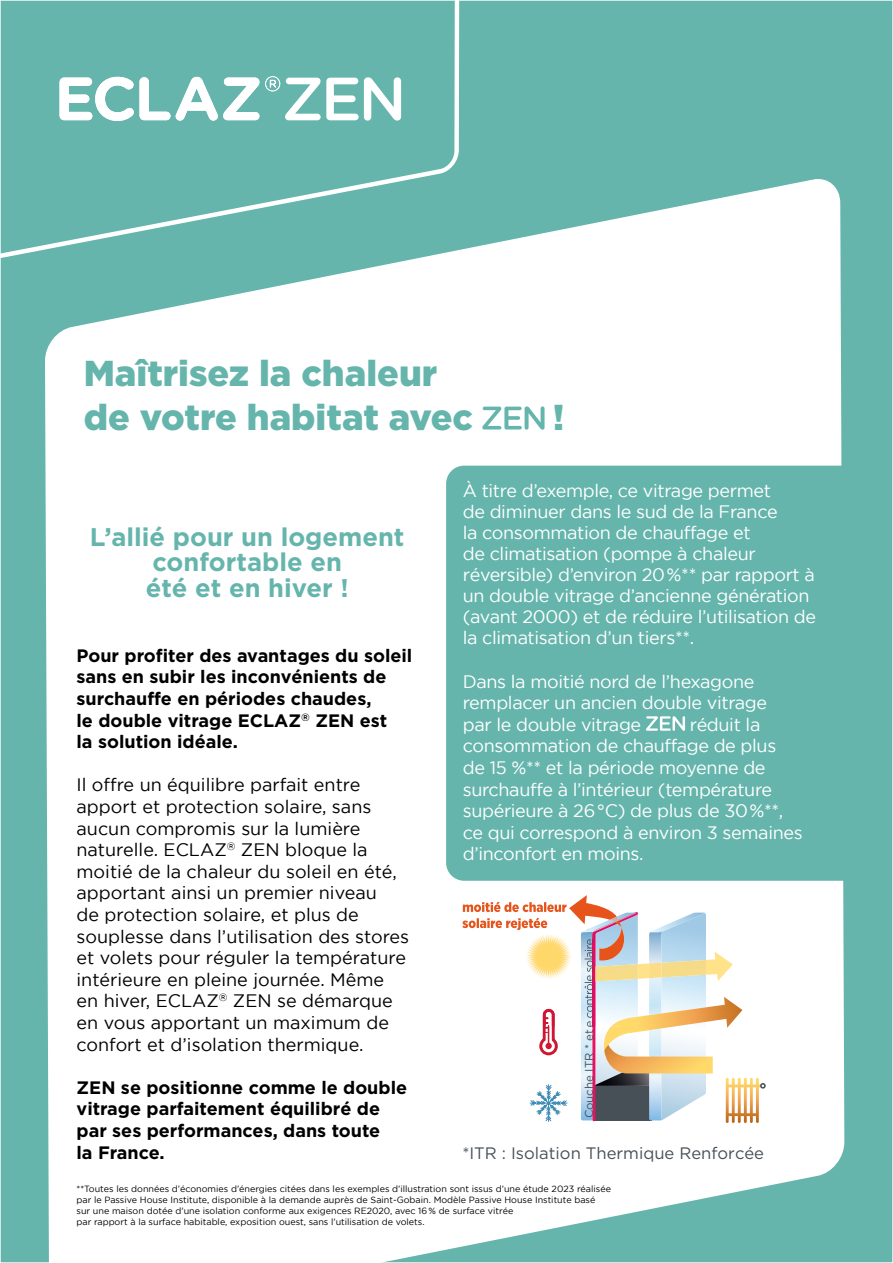
<style>
.page{position:relative;width:893px;height:1263px;background:#fff}
.page>*{position:absolute;margin:0;border:0;box-sizing:border-box;transform-origin:0 0}
.t1{font:900 36px/43.2px "Gotham";color:#65b5ac}
.t2{font:700 25.5px/25.5px "Gotham";color:#65b5ac;text-align:center}
.t3{font:18px/21.6px "Gotham";letter-spacing:-.02em;color:#fff}
.t4{font:18px/21.6px "Gotham";color:#000}
.t5{font:700 18px/21.6px "Gotham";color:#000}
.t6{font:16.65px "Gotham";color:#485057}
.t7{font:11.55px "Gotham";color:#485057}
.t8{font:9px/10.8px "Gotham";color:#000}
</style>
<div class="page">
<div style="left:0;top:0;width:893px;height:1263px;background:#65b5ac;border:1px solid #fff"></div>
<div style="left:45px;top:179px;width:799px;height:1084px;background:#fff"></div>
<svg style="left:0;top:0;width:462px;height:329px"></svg>
<div style="left:446px;top:466px;width:429px;height:415px;background:#65b5ac;border-radius:18px"></div>
<svg style="left:646px;top:716px;width:39px;height:15px"></svg>
<svg style="left:60px;top:77px;width:110px;height:44px"></svg>
<svg style="left:176px;top:76px;width:225px;height:45px"></svg>
<svg style="left:482px;top:406px;width:63px;height:24px"></svg>
<img style="left:478px;top:892px;width:142px;height:3px">
<svg style="left:462px;top:895px;width:304px;height:228px;background:#eae3db"></svg>
<h1 class="t1" style="left:84px;top:352px;width:391px">Maîtrisez la chaleur de votre habitat avec</h1>
<h1 class="t1" style="left:553px;top:395px;width:13px">!</h1>
<h2 class="t2" style="left:90px;top:523px;width:316px">L’allié pour un logement confortable en<br>été et en hiver !</h2>
<p class="t5" style="left:77px;top:644px;width:337px">Pour profiter des avantages du soleil sans en subir les inconvénients de surchauffe en périodes chaudes,<br>le double vitrage ECLAZ<sup>®</sup> ZEN est<br>la solution idéale.</p>
<p class="t4" style="left:77px;top:774px;width:334px">Il offre un équilibre parfait entre apport et protection solaire, sans aucun compromis sur la lumière naturelle. ECLAZ<sup>®</sup> ZEN bloque la moitié de la chaleur du soleil en été, apportant ainsi un premier niveau<br>de protection solaire, et plus de souplesse dans l’utilisation des stores et volets pour réguler la température intérieure en pleine journée. Même en hiver, ECLAZ<sup>®</sup> ZEN se démarque en vous apportant un maximum de confort et d’isolation thermique.</p>
<p class="t5" style="left:77px;top:1076px;width:332px">ZEN se positionne comme le double vitrage parfaitement équilibré de par ses performances, dans toute<br>la France.</p>
<p class="t3" style="left:463px;top:479px;width:355px;line-height:21.1px">À titre d’exemple, ce vitrage permet<br>de diminuer dans le sud de la France<br>la consommation de chauffage et<br>de climatisation (pompe à chaleur réversible) d’environ 20%** par rapport à un double vitrage d’ancienne génération (avant 2000) et de réduire l’utilisation de la climatisation d’un tiers**.</p>
<p class="t3" style="left:463px;top:670px;width:306px">Dans la moitié nord de l’hexagone remplacer un ancien double vitrage par le double vitrage</p>
<p class="t3" style="left:463px;top:713px;width:341px;text-indent:227px">réduit la consommation de chauffage de plus de 15 %** et la période moyenne de surchauffe à l’intérieur (température supérieure à 26°C) de plus de 30%**, ce qui correspond à environ 3 semaines d’inconfort en moins.</p>
<p class="t7" style="left:581px;top:1118px;width:193px;rotate:-90deg">Couche ITR * et de contrôle solair</p>
<p class="t6" style="left:462px;top:1142px;width:303px">*ITR : Isolation Thermique Renforcée</p>
<p class="t8" style="left:77px;top:1183px;width:536px">**Toutes les données d’économies d’énergies citées dans les exemples d’illustration sont issus d’une étude 2023 réalisée par le Passive House Institute, disponible à la demande auprès de Saint-Gobain. Modèle Passive House Institute basé sur une maison dotée d’une isolation conforme aux exigences RE2020, avec 16% de surface vitrée<br>par rapport à la surface habitable, exposition ouest, sans l’utilisation de volets.</p>
</div>
